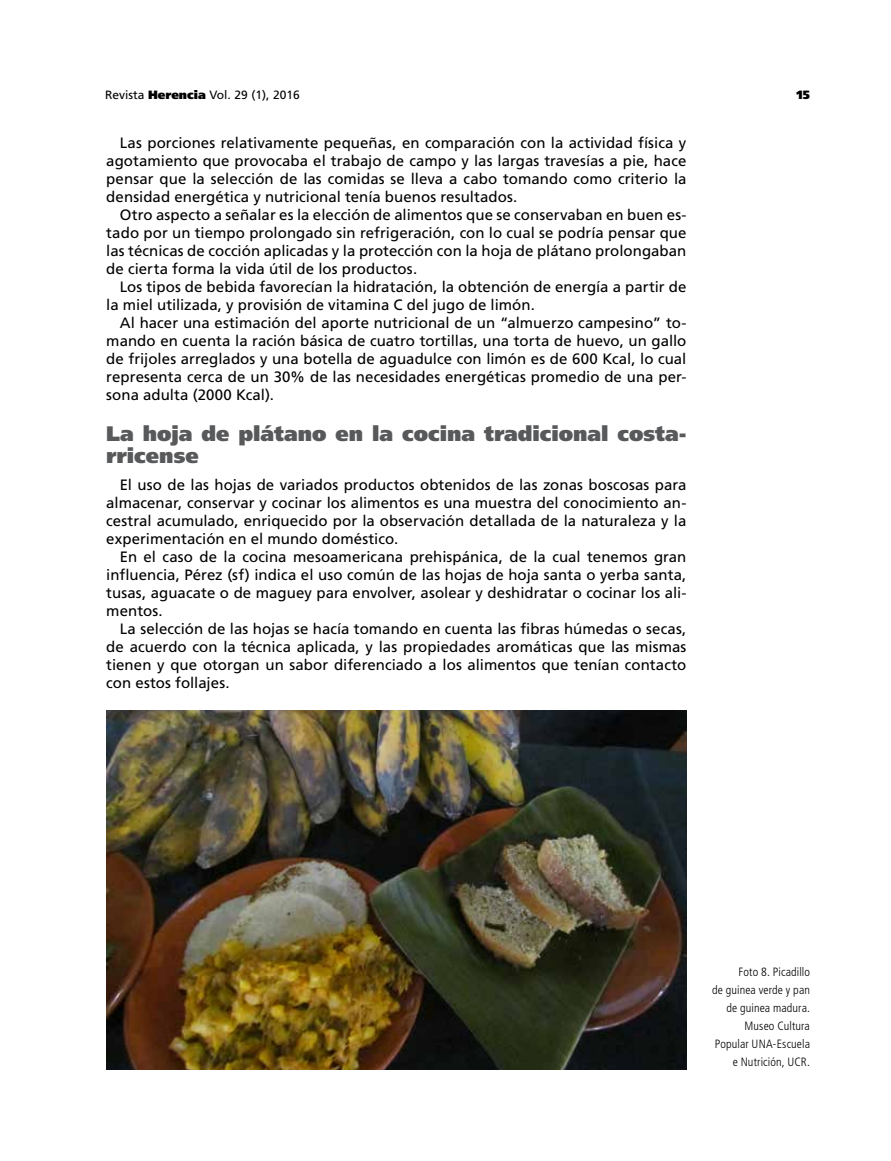
<style>
.page{position:relative;width:891px;height:1161px;background:#fff}
.page>*{position:absolute;margin:0;border:0;box-sizing:border-box;transform-origin:0 0}
.t1{font:900 21px/22.5px "Frutiger";color:#58595b}
.t2{font:15px/18px "Frutiger";color:#000;text-align:justify}
.t3{font:300 condensed 12px/18px "Frutiger";letter-spacing:.01em;color:#000;text-align:right}
.t4{font:12px "Frutiger";color:#000}
.t5{font:900 12px "Frutiger";color:#000}
.s1{font-weight:900}
</style>
<div class="page">
<img style="left:106px;top:711px;width:580px;height:358px">
<p class="t4" style="left:105px;top:88px;width:196px">Revista <span class="s1">Herencia</span> Vol. 29 (1), 2016</p>
<p class="t5" style="left:797px;top:88px;width:15px">15</p>
<p class="t2" style="left:106px;top:134px;width:582px;text-indent:14px">Las porciones relativamente pequeñas, en comparación con la actividad física y agotamiento que provocaba el trabajo de campo y las largas travesías a pie, hace pensar que la selección de las comidas se lleva a cabo tomando como criterio la densidad energética y nutricional tenía buenos resultados.</p>
<p class="t2" style="left:106px;top:206px;width:582px;text-indent:13px">Otro aspecto a señalar es la elección de alimentos que se conservaban en buen es&shy;tado por un tiempo prolongado sin refrigeración, con lo cual se podría pensar que las técnicas de cocción aplicadas y la protección con la hoja de plátano prolongaban de cierta forma la vida útil de los productos.</p>
<p class="t2" style="left:106px;top:278px;width:582px;text-indent:14px">Los tipos de bebida favorecían la hidratación, la obtención de energía a partir de la miel utilizada, y provisión de vitamina C del jugo de limón.</p>
<p class="t2" style="left:106px;top:314px;width:582px;text-indent:13px">Al hacer una estimación del aporte nutricional de un “almuerzo campesino” to&shy;mando en cuenta la ración básica de cuatro tortillas, una torta de huevo, un gallo de frijoles arreglados y una botella de aguadulce con limón es de 600 Kcal, lo cual representa cerca de un 30% de las necesidades energéticas promedio de una per&shy;sona adulta (2000 Kcal).</p>
<h1 class="t1" style="left:106px;top:422px;width:582px">La hoja de plátano en la cocina tradicional costa&shy;rricense</h1>
<p class="t2" style="left:106px;top:476px;width:582px;text-indent:14px">El uso de las hojas de variados productos obtenidos de las zonas boscosas para almacenar, conservar y cocinar los alimentos es una muestra del conocimiento an&shy;cestral acumulado, enriquecido por la observación detallada de la naturaleza y la experimentación en el mundo doméstico.</p>
<p class="t2" style="left:106px;top:548px;width:582px;text-indent:14px">En el caso de la cocina mesoamericana prehispánica, de la cual tenemos gran influencia, Pérez (sf) indica el uso común de las hojas de hoja santa o yerba santa, tusas, aguacate o de maguey para envolver, asolear y deshidratar o cocinar los ali&shy;mentos.</p>
<p class="t2" style="left:106px;top:620px;width:582px;text-indent:14px">La selección de las hojas se hacía tomando en cuenta las fibras húmedas o secas, de acuerdo con la técnica aplicada, y las propiedades aromáticas que las mismas tienen y que otorgan un sabor diferenciado a los alimentos que tenían contacto con estos follajes.</p>
<p class="t3" style="left:712px;top:964px;width:99px">Foto 8. Picadillo<br>de guinea verde y pan de guinea madura.<br>Museo Cultura<br>Popular UNA-Escuela e Nutrición, UCR.</p>
</div>
